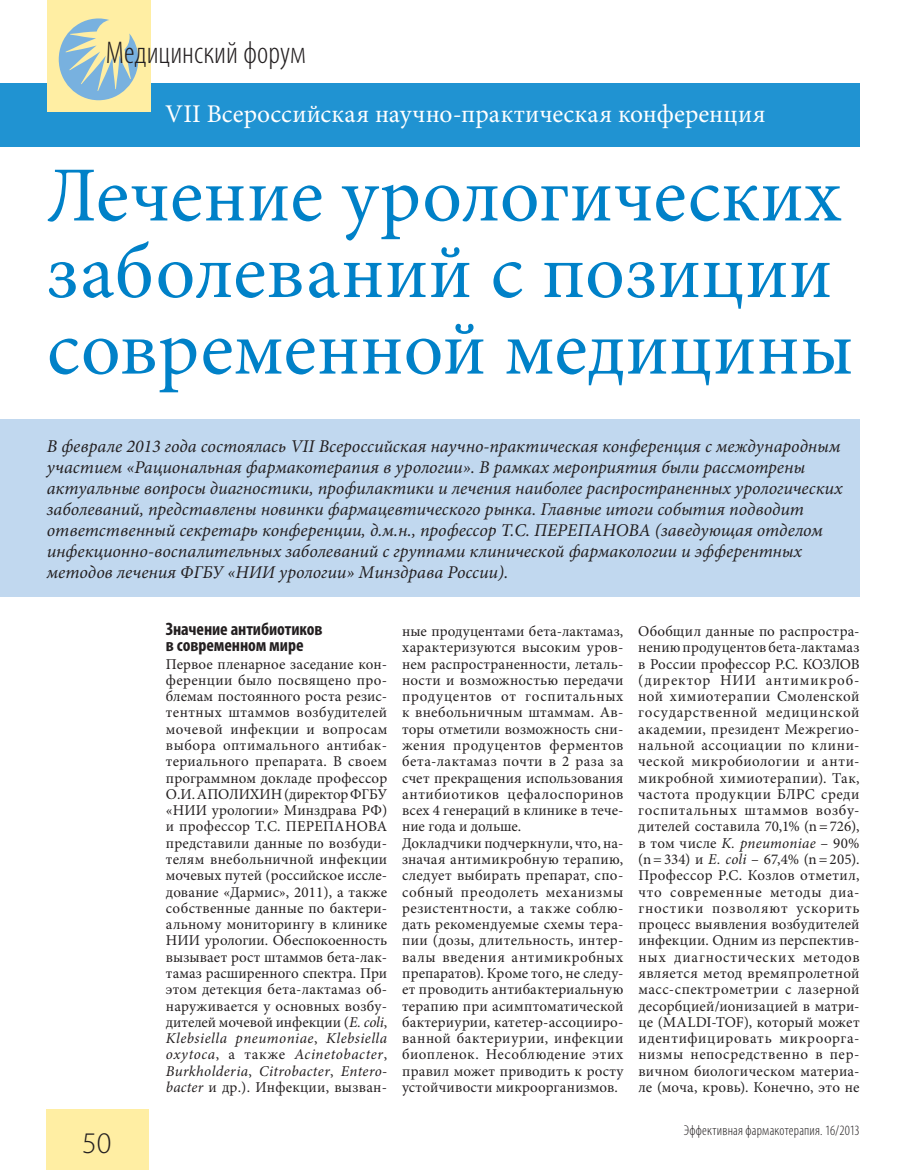
<style>
.page{position:relative;width:915px;height:1170px;background:#fff}
.page>*{position:absolute;margin:0;border:0;box-sizing:border-box;transform-origin:0 0}
.t1{font:78px/76.5px "Minion Pro";letter-spacing:.005em;color:#0081c8}
.t2{font:300 condensed 31.5px "Myriad Pro";color:#231f20}
.t3{font:300 30px "Myriad Pro";color:#231f20}
.t4{font:25.5px "Minion Pro";letter-spacing:.005em;color:#fff}
.t5{font:italic 18px/21px "Minion Pro";color:#231f20}
.t6{font:700 condensed 18px/16.2px "Myriad Pro";letter-spacing:-.005em;color:#231f20}
.t7{font:15px/16.2px "Minion Pro";letter-spacing:.02em;color:#231f20;text-align:justify}
.t8{font:15px "Minion Pro";letter-spacing:-.005em;color:#231f20}
.t9{font:300 condensed 14.25px "Myriad Pro";letter-spacing:.015em;color:#231f20}
.s1{font-style:italic}
</style>
<div class="page">
<div style="left:0;top:83px;width:859px;height:64px;background:#2093d2"></div>
<div style="left:47px;top:1108px;width:102px;height:61px;background:#ffeea3"></div>
<div style="left:47px;top:0;width:103px;height:112px;background:#ffeea3"></div>
<svg style="left:59px;top:18px;width:79px;height:82px"></svg>
<div style="left:0;top:419px;width:859px;height:178px;background:#c1d8ef"></div>
<h2 class="t2" style="left:106px;top:34px;width:201px">Медицинский форум</h2>
<h3 class="t4" style="left:165px;top:97px;width:601px">VII Всероссийская научно-практическая конференция</h3>
<h1 class="t1" style="left:47px;top:158px;width:807px">Лечение урологических заболеваний с позиции современной медицины</h1>
<p class="t5" style="left:47px;top:435px;width:797px">В феврале 2013 года состоялась VII Всероссийская научно-практическая конференция с международным участием «Рациональная фармакотерапия в урологии». В рамках мероприятия были рассмотрены актуальные вопросы диагностики, профилактики и лечения наиболее распространенных урологических заболеваний, представлены новинки фармацевтического рынка. Главные итоги события подводит ответственный секретарь конференции, д.м.н., профессор Т.С. ПЕРЕПАНОВА (заведующая отделом инфекционно-воспалительных заболеваний с группами клинической фармакологии и эфферентных методов лечения ФГБУ «НИИ урологии» Минздрава России).</p>
<p class="t6" style="left:166px;top:620px;width:158px">Значение антибиотиков в современном мире</p>
<p class="t7" style="left:166px;top:655px;width:223px">Первое пленарное заседание кон&shy;ференции было посвящено про&shy;блемам постоянного роста резис&shy;тентных штаммов возбудителей мочевой инфекции и вопросам выбора оптимального антибак&shy;териального препарата. В своем программном докладе профессор О.И. АПОЛИХИН</p>
<p class="t7" style="left:402px;top:623px;width:223px;text-align:left">ные продуцентами бета-лактамаз, характеризуются высоким уров&shy;нем распространенности, леталь&shy;ности и возможностью передачи продуцентов от госпитальных к внебольничным штаммам. Ав&shy;торы отметили возможность сни&shy;жения продуцентов ферментов бета-лактамаз почти в 2 раза за счет прекращения использования антибиотиков цефалоспоринов всех 4 генераций в клинике в тече&shy;ние года и дольше.<br>Докладчики подчеркнули, что, на&shy;значая антимикробную терапию, следует выбирать препарат, спо&shy;собный преодолеть механизмы резистентности, а также соблю&shy;дать рекомендуемые схемы тера&shy;пии (дозы, длительность, интер&shy;валы введения антимикробных препаратов). Кроме того, не следу&shy;ет проводить антибактериальную терапию при асимптоматической бактериурии, катетер-ассоцииро&shy;ванной бактериурии, инфекции биопленок. Несоблюдение этих правил может приводить к росту устойчивости микроорганизмов.</p>
<p class="t7" style="left:638px;top:623px;width:223px">Обобщил данные по распростра&shy;нению продуцентов бета-лактамаз в России профессор Р.С. КОЗЛОВ (директор НИИ</p>
<p class="t7" style="left:638px;top:672px;width:223px;text-indent:127px">антимикроб&shy;ной химиотерапии Смоленской государственной медицинской академии, президент Межрегио&shy;нальной ассоциации по клини&shy;ческой микробиологии и анти&shy;микробной химиотерапии). Так, частота продукции БЛРС среди госпитальных штаммов возбу&shy;дителей составила 70,1% (n=726), в том числе <span class="s1">K. pneumoniae</span> – 90% (n=334) и <span class="s1">E. coli</span> – 67,4% (n=205).<br>Профессор Р.С. Козлов отметил, что современные методы диа&shy;гностики позволяют ускорить процесс выявления возбудителей инфекции. Одним из перспектив&shy;ных диагностических методов является метод времяпролетной масс-спектрометрии с лазерной десорбцией/ионизацией в матри&shy;це (MALDI-TOF), который может идентифицировать микроорга&shy;низмы непосредственно в пер&shy;вичном биологическом материа&shy;ле (моча, кровь). Конечно, это не</p>
<p class="t8" style="left:284px;top:784px;width:104px">(директор ФГБУ</p>
<p class="t7" style="left:166px;top:802px;width:223px;text-indent:46px">урологии» Минздрава РФ) и профессор Т.С. ПЕРЕПАНОВА представили данные по возбуди&shy;телям внебольничной инфекции мочевых путей (российское иссле&shy;дование «Дармис», 2011), а также собственные данные по бактери&shy;альному мониторингу в клинике НИИ</p>
<p class="t7" style="left:166px;top:802px;width:19px">«НИИ</p>
<p class="t7" style="left:166px;top:932px;width:223px;text-indent:39px">урологии. Обеспокоенность вызывает рост штаммов бета-лак&shy;тамаз расширенного спектра. При этом детекция бета-лактамаз об&shy;наруживается у основных возбу&shy;дителей мочевой инфекции (<span class="s1">E. coli</span>, <span class="s1">Klebsiella pneumoniaе</span>, <span class="s1">Klebsiella oxytoca</span>, а также <span class="s1">Acinetobacter</span>, <span class="s1">Burkholderia</span>, <span class="s1">Citrobacter</span>, <span class="s1">Entero&shy;bacter</span> и др.). Инфекции, вызван-</p>
<h3 class="t3" style="left:82px;top:1125px;width:31px">50</h3>
<p class="t9" style="left:683px;top:1121px;width:177px">Эффективная фармакотерапия. 16/2013</p>
</div>
